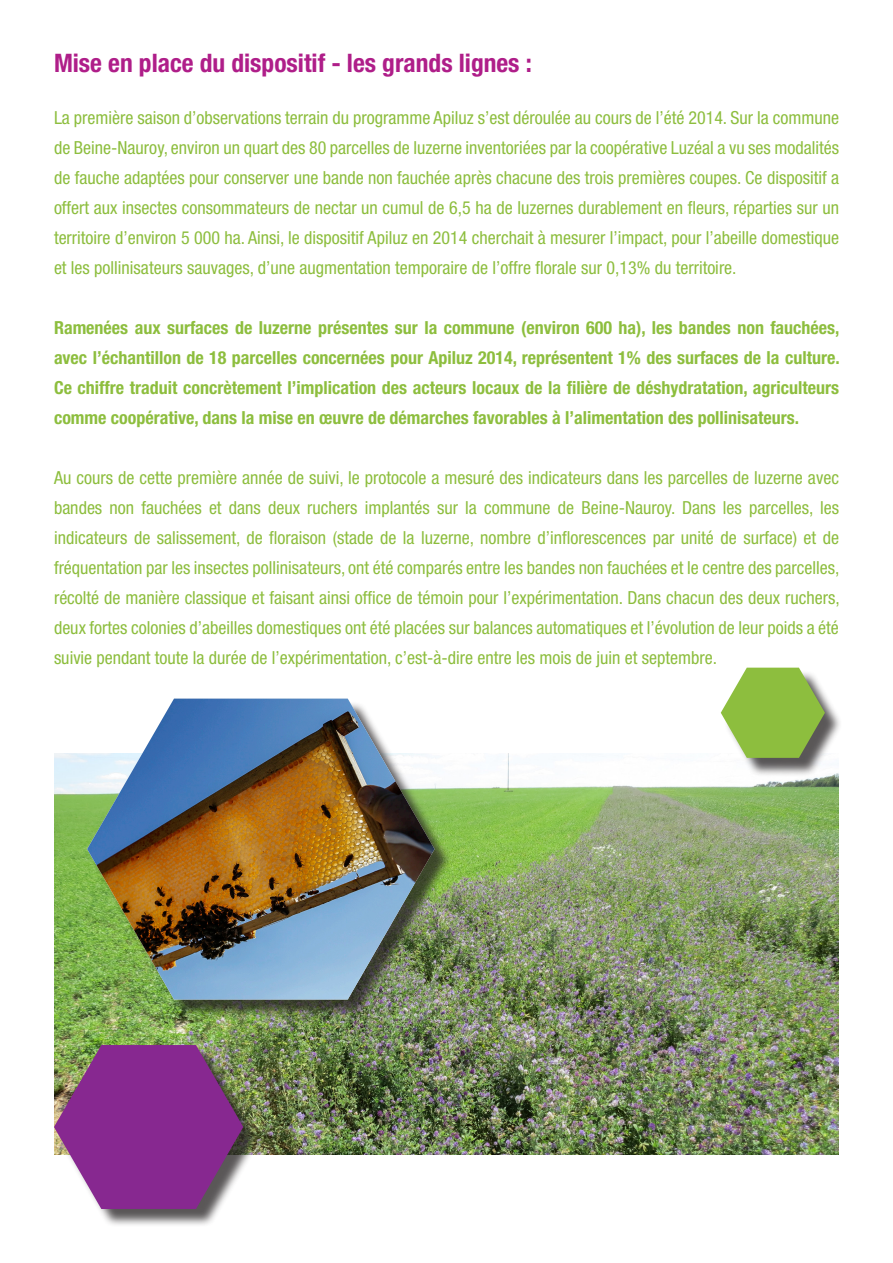
<style>
.page{position:relative;width:893px;height:1263px;background:#fff}
.page>*{position:absolute;margin:0;border:0;box-sizing:border-box;transform-origin:0 0}
.t1{font:700 condensed 25.5px "Helvetica Neue LT Std";color:#af1e89}
.t2{font:condensed 18px/30px "Helvetica Neue LT Std";color:#8dbe3e;text-align:justify}
.t3{font:700 condensed 18px/30px "Helvetica Neue LT Std";color:#8dbe3e;text-align:justify}
</style>
<div class="page">
<img style="left:54px;top:753px;width:785px;height:401px">
<div style="left:724px;top:670px;width:119px;height:107px;background:#231f20;opacity:.75"></div>
<svg style="left:721px;top:668px;width:104px;height:90px;background:#9dc262"></svg>
<div style="left:57px;top:1047px;width:204px;height:181px;background:#231f20;opacity:.75"></div>
<img style="left:54px;top:1045px;width:189px;height:164px">
<div style="left:90px;top:701px;width:362px;height:317px;background:#231f20;opacity:.75"></div>
<img style="left:87px;top:699px;width:348px;height:300px">
<p class="t1" style="left:54px;top:48px;width:479px">Mise en place du dispositif - les grands lignes :</p>
<p class="t2" style="left:54px;top:102px;width:787px">La première saison d’observations terrain du programme Apiluz s’est déroulée au cours de l’été 2014. Sur la commune de Beine-Nauroy, environ un quart des 80 parcelles de luzerne inventoriées par la coopérative Luzéal a vu ses modalités de fauche adaptées pour conserver une bande non fauchée après chacune des trois premières coupes. Ce dispositif a offert aux insectes consommateurs de nectar un cumul de 6,5 ha de luzernes durablement en fleurs, réparties sur un territoire d’environ 5 000 ha. Ainsi, le dispositif Apiluz en 2014 cherchait à mesurer l’impact, pour l’abeille domestique et les pollinisateurs sauvages, d’une augmentation temporaire de l’offre florale sur 0,13% du territoire.</p>
<p class="t3" style="left:54px;top:312px;width:787px">Ramenées aux surfaces de luzerne présentes sur la commune (environ 600 ha), les bandes non fauchées, avec l’échantillon de 18 parcelles concernées pour Apiluz 2014, représentent 1% des surfaces de la culture.<br>Ce chiffre traduit concrètement l’implication des acteurs locaux de la filière de déshydratation, agriculteurs comme coopérative, dans la mise en œuvre de démarches favorables à l’alimentation des pollinisateurs.</p>
<p class="t2" style="left:54px;top:462px;width:787px">Au cours de cette première année de suivi, le protocole a mesuré des indicateurs dans les parcelles de luzerne avec bandes non fauchées et dans deux ruchers implantés sur la commune de Beine-Nauroy. Dans les parcelles, les indicateurs de salissement, de floraison (stade de la luzerne, nombre d’inflorescences par unité de surface) et de fréquentation par les insectes pollinisateurs, ont été comparés entre les bandes non fauchées et le centre des parcelles, récolté de manière classique et faisant ainsi office de témoin pour l’expérimentation. Dans chacun des deux ruchers, deux fortes colonies d’abeilles domestiques ont été placées sur balances automatiques et l’évolution de leur poids a été suivie pendant toute la durée de l’expérimentation, c’est-à-dire entre les mois de juin et septembre.</p>
</div>
